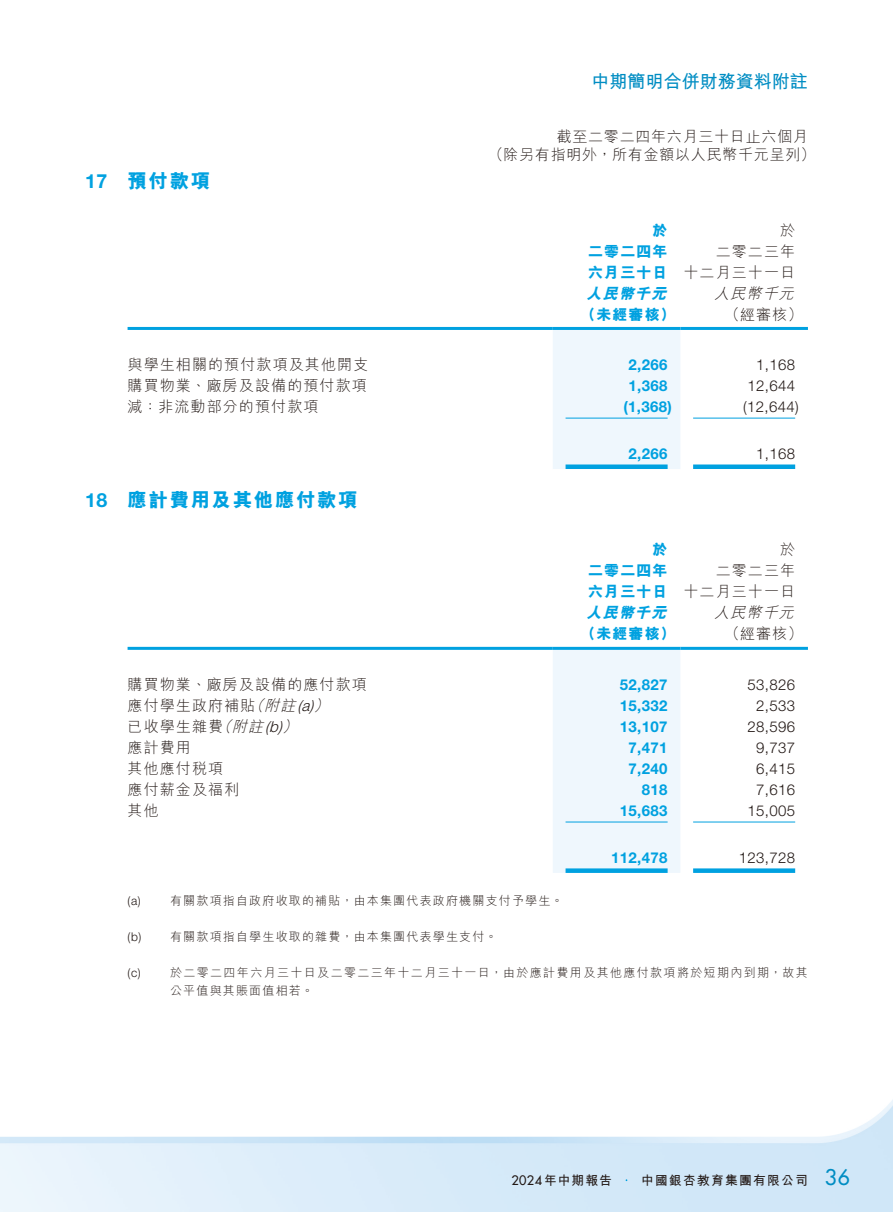
<style>
.page{position:relative;width:893px;height:1212px;background:#fff}
.page>*{position:absolute;margin:0;border:0;box-sizing:border-box;transform-origin:0 0}
.t1{font:500 21px "Futura Std";color:#008dc3}
.t2{font:800 19.5px "M Hei HK";letter-spacing:.08em;color:#00a1e0}
.t3{font:700 19.5px "Helvetica Neue LT Std";color:#00a1e0}
.t4{font:700 18px "M Hei HK";color:#008dc3}
.t5{font:300 15px/21px "M Hei HK";letter-spacing:.075em;color:#231916;text-align:right}
.t6{font:300 15px "Helvetica Neue LT Std";letter-spacing:.025em;color:#231916}
.t7{font:700 15px "Helvetica Neue LT Std";letter-spacing:.025em;color:#00a1e0}
.t8{font:300 15px/18px "M Hei HK";letter-spacing:.05em;color:#231916}
.t9{font:800 15px/21px "M Hei HK";letter-spacing:.075em;color:#00a1e0;text-align:justify}
.t10{font:italic 300 15px "M Hei HK";color:#231916}
.t11{font:italic 800 15px "M Hei HK";color:#00a1e0}
.t12{font:700 12.75px "M Hei HK";letter-spacing:.095em;color:#231916}
.t13{font:300 12px "M Hei HK";letter-spacing:.1em;color:#231916}
.t14{font:300 12px "Helvetica Neue LT Std";color:#231916}
.s1{font-family:"Helvetica Neue LT Std"}
.s2{font-family:"Futura Std";font-weight:500}
</style>
<div class="page">
<div style="left:553px;top:330px;width:127px;height:139px;background:#eff7fd"></div>
<hr style="left:128px;top:327px;width:425px;height:3px;background:#00a1e0">
<hr style="left:553px;top:327px;width:127px;height:3px;background:#00a1e0">
<hr style="left:680px;top:327px;width:128px;height:3px;background:#00a1e0">
<hr style="left:566px;top:418px;width:102px;height:1px;background:#00a1e0">
<hr style="left:693px;top:418px;width:102px;height:1px;background:#00a1e0">
<div style="left:566px;top:464px;width:102px;height:5px;background:#00a1e0"></div>
<div style="left:693px;top:464px;width:102px;height:5px;background:#00a1e0"></div>
<div style="left:553px;top:650px;width:127px;height:223px;background:#eff7fd"></div>
<hr style="left:128px;top:647px;width:425px;height:3px;background:#00a1e0">
<hr style="left:553px;top:647px;width:127px;height:3px;background:#00a1e0">
<hr style="left:680px;top:647px;width:128px;height:3px;background:#00a1e0">
<hr style="left:566px;top:822px;width:102px;height:1px;background:#00a1e0">
<hr style="left:693px;top:822px;width:102px;height:1px;background:#00a1e0">
<div style="left:566px;top:868px;width:102px;height:5px;background:#00a1e0"></div>
<div style="left:693px;top:868px;width:102px;height:5px;background:#00a1e0"></div>
<h2 class="t3" style="left:85px;top:168px;width:24px">17</h2>
<h2 class="t3" style="left:85px;top:488px;width:24px">18</h2>
<p class="t4" style="left:591px;top:69px;width:218px">中期簡明合併財務資料附註</p>
<p class="t8" style="left:488px;top:127px;width:328px;text-indent:68px">截至二零二四年六月三十日止六個月（除另有指明外，所有金額以人民幣千元呈列(</p>
<h2 class="t2" style="left:128px;top:171px;width:84px">預付款項</h2>
<p class="t9" style="left:588px;top:219px;width:81px;text-indent:64px">於二零二四年六月三十日</p>
<p class="t5" style="left:683px;top:219px;width:113px">於<br>二零二三年<br>十二月三十一日</p>
<p class="t10" style="left:714px;top:285px;width:85px">人民幣千元</p>
<p class="t11" style="left:587px;top:285px;width:85px">人民幣千元</p>
<p class="t9" style="left:581px;top:303px;width:96px">（未經審核）</p>
<p class="t5" style="left:725px;top:303px;width:79px">（經審核(</p>
<p class="t5" style="left:128px;top:354px;width:242px">與學生相關的預付款項及其他開支</p>
<p class="t7" style="left:629px;top:355px;width:41px">2,266</p>
<p class="t6" style="left:756px;top:355px;width:41px">1,168</p>
<p class="t5" style="left:128px;top:375px;width:241px">購買物業、廠房及設備的預付款項</p>
<p class="t7" style="left:629px;top:376px;width:41px">1,368</p>
<p class="t6" style="left:747px;top:376px;width:49px">12,644</p>
<p class="t5" style="left:128px;top:396px;width:192px">減：非流動部分的預付款項</p>
<p class="t7" style="left:623px;top:397px;width:50px">)1,368(</p>
<p class="t6" style="left:743px;top:397px;width:57px">)12,644(</p>
<p class="t7" style="left:629px;top:444px;width:41px">2,266</p>
<p class="t6" style="left:756px;top:444px;width:41px">1,168</p>
<h2 class="t2" style="left:128px;top:490px;width:232px">應計費用及其他應付款項</h2>
<p class="t9" style="left:588px;top:539px;width:81px;text-indent:64px">於二零二四年六月三十日</p>
<p class="t5" style="left:683px;top:539px;width:113px">於<br>二零二三年<br>十二月三十一日</p>
<p class="t10" style="left:714px;top:605px;width:85px">人民幣千元</p>
<p class="t11" style="left:587px;top:605px;width:85px">人民幣千元</p>
<p class="t9" style="left:581px;top:623px;width:96px">（未經審核）</p>
<p class="t5" style="left:725px;top:623px;width:79px">（經審核(</p>
<p class="t5" style="left:128px;top:674px;width:241px">購買物業、廠房及設備的應付款項</p>
<p class="t7" style="left:620px;top:675px;width:49px">52,827</p>
<p class="t6" style="left:747px;top:675px;width:49px">53,826</p>
<p class="t5" style="left:128px;top:695px;width:129px">應付學生政府補貼</p>
<p class="t10" style="left:249px;top:698px;width:20px">（</p>
<p class="t10" style="left:264px;top:698px;width:70px">附註 (<span class="s1">(a(</span></p>
<p class="t7" style="left:620px;top:696px;width:49px">15,332</p>
<p class="t6" style="left:756px;top:696px;width:41px">2,533</p>
<p class="t10" style="left:216px;top:719px;width:20px">（</p>
<p class="t10" style="left:232px;top:719px;width:71px">附註 (<span class="s1">(b(</span></p>
<p class="t5" style="left:128px;top:716px;width:97px">已收學生雜費</p>
<p class="t7" style="left:620px;top:717px;width:49px">13,107</p>
<p class="t6" style="left:747px;top:717px;width:49px">28,596</p>
<p class="t5" style="left:128px;top:737px;width:65px">應計費用</p>
<p class="t7" style="left:629px;top:738px;width:41px">7,471</p>
<p class="t6" style="left:756px;top:738px;width:41px">9,737</p>
<p class="t5" style="left:128px;top:758px;width:97px">其他應付稅項</p>
<p class="t7" style="left:629px;top:759px;width:41px">7,240</p>
<p class="t6" style="left:756px;top:759px;width:41px">6,415</p>
<p class="t5" style="left:128px;top:779px;width:113px">應付薪金及福利</p>
<p class="t7" style="left:642px;top:780px;width:27px">818</p>
<p class="t6" style="left:756px;top:780px;width:41px">7,616</p>
<p class="t5" style="left:128px;top:800px;width:33px">其他</p>
<p class="t7" style="left:620px;top:801px;width:49px">15,683</p>
<p class="t6" style="left:747px;top:801px;width:49px">15,005</p>
<p class="t7" style="left:611px;top:848px;width:58px">112,478</p>
<p class="t6" style="left:739px;top:848px;width:58px">123,728</p>
<p class="t14" style="left:128px;top:893px;width:15px">a( )</p>
<p class="t13" style="left:170px;top:894px;width:395px">有關款項指自政府收取的補貼，由本集團代表政府機關支付予學生。</p>
<p class="t14" style="left:128px;top:929px;width:15px">b( )</p>
<p class="t13" style="left:170px;top:930px;width:329px">有關款項指自學生收取的雜費，由本集團代表學生支付。</p>
<p class="t14" style="left:128px;top:965px;width:15px">c( )</p>
<p class="t13" style="left:170px;top:966px;width:639px">於二零二四年六月三十日及二零二三年十二月三十一日，由於應計費用及其他應付款項將於短期內到期，故其</p>
<p class="t13" style="left:170px;top:984px;width:145px">公平值與其賬面值相若。</p>
<p class="t12" style="left:511px;top:1171px;width:102px"><span class="s2">2024</span>年中期報告</p>
<p class="t12" style="left:641px;top:1171px;width:168px">中國銀杏教育集團有限公司</p>
<h1 class="t1" style="left:825px;top:1164px;width:27px">36</h1>
</div>
